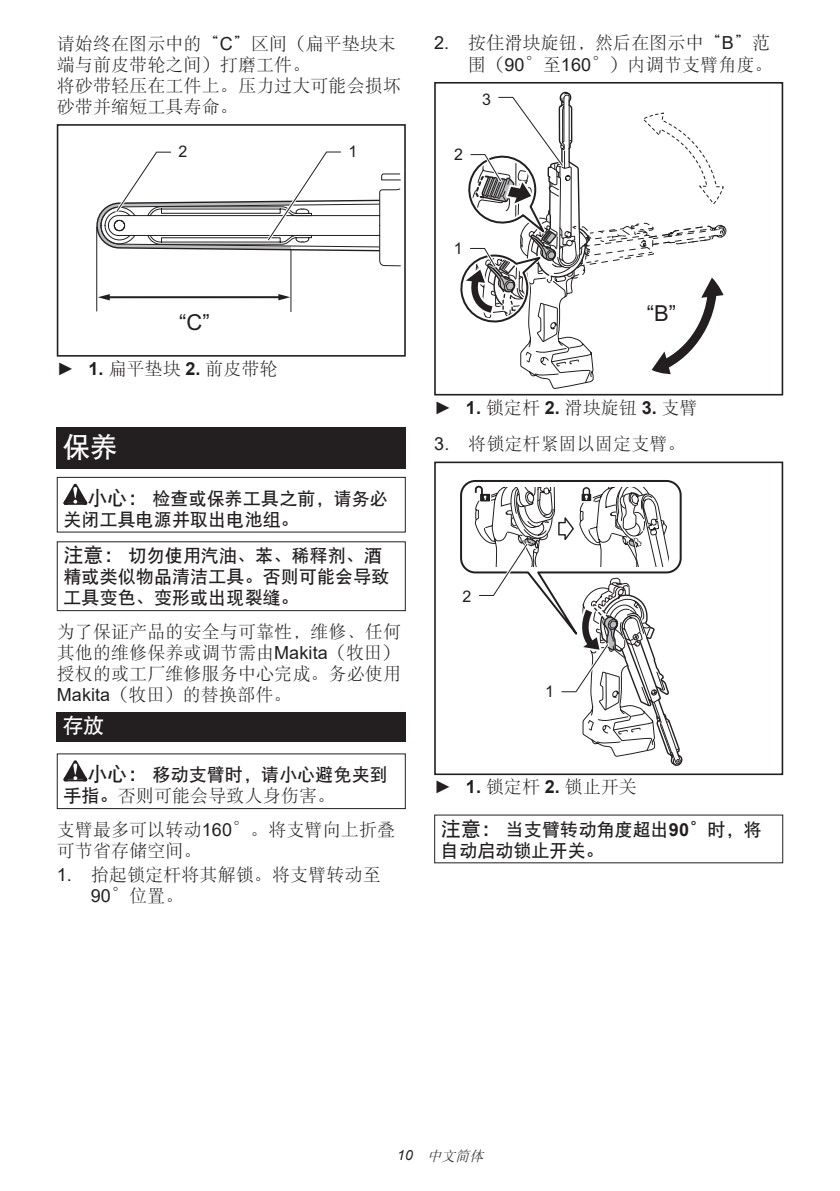
<style>
.page{position:relative;width:840px;height:1191px;background:#fff}
.page>*{position:absolute;margin:0;border:0;box-sizing:border-box;transform-origin:0 0}
.t1{font:28px "DFP Hei W7 GB EUC H";color:#fff}
.t2{font:22px "Arial";color:#231f20}
.t3{font:21px "DFP Hei W7 GB EUC H";color:#fff}
.t4{font:18px/21px "DFP Song W3 GB EUC H";letter-spacing:.005em;color:#231f20}
.t5{font:18px/21px "DFP Hei W7 GB EUC H";letter-spacing:.005em;color:#231f20}
.t6{font:16px "Arial";color:#231f20}
.t7{font:italic 14px "DFP Song W3 GB EUC H";color:#231f20}
.s1{font-family:"Arial"}
.s2{font-family:"Arial";font-weight:700}
.s3{font-size:20px}
.s4{font-family:"DFP Hei W7 GB EUC H"}
</style>
<div class="page">
<hr style="left:96px;top:227px;width:1px;height:84px;background:#231f20">
<hr style="left:290px;top:250px;width:1px;height:62px;background:#231f20">
<hr style="left:107px;top:296px;width:173px;height:2px;background:#231f20">
<svg style="left:98px;top:294px;width:12px;height:6px"></svg>
<svg style="left:278px;top:294px;width:12px;height:6px"></svg>
<div style="left:57px;top:124px;width:348px;height:233px;border:2px solid #231f20"></div>
<svg style="left:96px;top:151px;width:305px;height:115px"></svg>
<div style="left:57px;top:427px;width:348px;height:41px;background:#231f20"></div>
<svg style="left:63px;top:484px;width:24px;height:21px"></svg>
<div style="left:57px;top:477px;width:348px;height:55px;border:1px solid #231f20"></div>
<div style="left:57px;top:541px;width:348px;height:70px;border:1px solid #231f20"></div>
<div style="left:57px;top:712px;width:348px;height:30px;background:#231f20"></div>
<svg style="left:63px;top:760px;width:24px;height:21px"></svg>
<div style="left:57px;top:753px;width:348px;height:56px;border:1px solid #231f20"></div>
<div style="left:434px;top:82px;width:348px;height:313px;border:2px solid #231f20"></div>
<svg style="left:455px;top:82px;width:272px;height:307px"></svg>
<div style="left:434px;top:461px;width:348px;height:314px;border:2px solid #231f20"></div>
<svg style="left:461px;top:480px;width:221px;height:286px"></svg>
<p class="t4" style="left:57px;top:33px;width:345px">请始终在图示中的“<span class="s1">C</span>”区间（扁平垫块末端与前皮带轮之间）打磨工件。<br>将砂带轻压在工件上。压力过大可能会损坏砂带并缩短工具寿命。</p>
<p class="t6" style="left:178px;top:141px;width:10px">2</p>
<p class="t6" style="left:348px;top:141px;width:10px">1</p>
<p class="t2" style="left:179px;top:307px;width:32px">“C”</p>
<p class="t4" style="left:57px;top:358px;width:222px"><span class="s1">►</span> <span class="s2">1.</span> 扁平垫块 <span class="s2">2.</span> 前皮带轮</p>
<h1 class="t1" style="left:62px;top:433px;width:57px">保养</h1>
<p class="t5" style="left:63px;top:488px;width:326px;text-indent:24px"><span class="s3">小心：</span>检查或保养工具之前，请务必关闭工具电源并取出电池组。</p>
<p class="t5" style="left:63px;top:545px;width:327px"><span class="s3">注意：</span>切勿使用汽油、苯、稀释剂、酒精或类似物品清洁工具。否则可能会导致工具变色、变形或出现裂缝。</p>
<p class="t4" style="left:57px;top:621px;width:345px;text-align:justify">为了保证产品的安全与可靠性，维修、任何其他的维修保养或调节需由<span class="s1">Makita</span>（牧田）授权的或工厂维修服务中心完成。务必使用<span class="s1">Makita</span>（牧田）的替换部件。</p>
<p class="t3" style="left:62px;top:715px;width:43px">存放</p>
<p class="t5" style="left:87px;top:764px;width:302px"><span class="s3">小心：</span>移动支臂时，请小心避免夹到</p>
<p class="t4" style="left:57px;top:779px;width:340px;line-height:33.4px;text-indent:7px"><span class="s4">手指。</span>否则可能会导致人身伤害。<br>支臂最多可以转动<span class="s1">160</span>°。将支臂向上折叠</p>
<p class="t4" style="left:57px;top:840px;width:146px">可节省存储空间。</p>
<p class="t4" style="left:91px;top:864px;width:291px;text-indent:-34px"><span class="s1">1.</span> 抬起锁定杆将其解锁。将支臂转动至<br><span class="s1">90</span>°位置。</p>
<p class="t4" style="left:434px;top:33px;width:339px;text-align:right"><span class="s1">2.</span> 按住滑块旋钮，然后在图示中“<span class="s1">B</span>”范围（<span class="s1">90</span>°至<span class="s1">160</span>°）内调节支臂角度。</p>
<p class="t6" style="left:454px;top:143px;width:10px">2</p>
<p class="t6" style="left:482px;top:88px;width:10px">3</p>
<p class="t6" style="left:453px;top:237px;width:10px">1</p>
<p class="t2" style="left:646px;top:298px;width:31px">“B”</p>
<p class="t4" style="left:434px;top:397px;width:265px"><span class="s1">►</span> <span class="s2">1.</span> 锁定杆 <span class="s2">2.</span> 滑块旋钮 <span class="s2">3.</span> 支臂</p>
<p class="t4" style="left:434px;top:433px;width:253px"><span class="s1">3.</span> 将锁定杆紧固以固定支臂。</p>
<p class="t6" style="left:462px;top:585px;width:10px">2</p>
<p class="t6" style="left:544px;top:680px;width:10px">1</p>
<p class="t4" style="left:434px;top:776px;width:204px"><span class="s1">►</span> <span class="s2">1.</span> 锁定杆 <span class="s2">2.</span> 锁止开关</p>
<p class="t5" style="left:440px;top:818px;width:322px"><span class="s3">注意：</span>当支臂转动角度超出<span class="s2">90</span>°时，将自动启动锁止开关。</p>
<p class="t7" style="left:397px;top:1148px;width:91px"><span class="s1">1 0</span> 中文简体</p>
</div>
